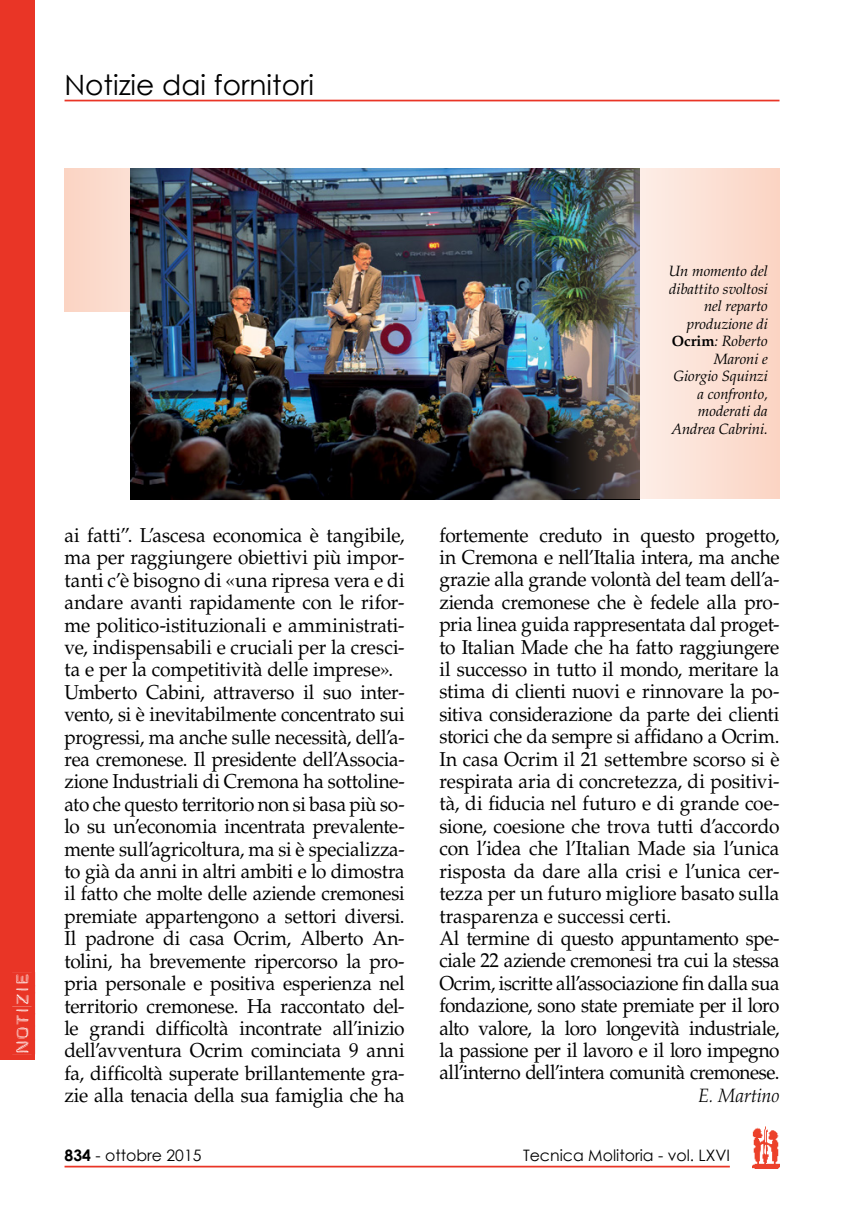
<style>
.page{position:relative;width:854px;height:1211px;background:#fff}
.page>*{position:absolute;margin:0;border:0;box-sizing:border-box;transform-origin:0 0}
.t1{font:35px "Dymo";color:#e93526}
.t2{font:28px "Century Gothic";color:#000}
.t3{font:20.12px/22.4px "Palatino LT Std";letter-spacing:-.015em;color:#000;scale:.95 1}
.t4{font:italic 300 19.25px "Palatino LT Std";letter-spacing:.01em;color:#000;scale:.95 1}
.t5{font:15.75px "Century Gothic";color:#000}
.t6{font:italic 14.88px/17.5px "Palatino LT Std";letter-spacing:-.005em;color:#000;text-align:right}
.s1{font-weight:700;font-style:normal}
.s2{font-weight:700}
</style>
<div class="page">
<hr style="left:64px;top:100px;width:715px;height:1px;background:#e93526">
<hr style="left:64px;top:1165px;width:665px;height:2px;background:#e93526">
<img style="left:752px;top:1126px;width:27px;height:42px">
<div style="left:0;top:0;width:35px;height:1059px;background:#e93526"></div>
<div style="left:12px;top:972px;width:20px;height:82px;background:#fff"></div>
<div style="left:64px;top:169px;width:232px;height:143px;background:#fbdacb"></div>
<img style="left:131px;top:169px;width:416px;height:330px">
<img style="left:547px;top:169px;width:232px;height:330px">
<h2 class="t2" style="left:64px;top:67px;width:251px">Notizie dai fornitori</h2>
<p class="t6" style="left:668px;top:263px;width:101px">Un momento del dibattito svoltosi nel reparto produzione di<br><span class="s1">Ocrim</span>: Roberto<br>Maroni e<br>Giorgio Squinzi a confronto, moderati da<br>Andrea Cabrini.</p>
<h1 class="t1" style="left:4px;top:1054px;width:84px;rotate:-90deg">NOTIZIE</h1>
<p class="t3" style="left:64px;top:524px;width:359px">ai fatti”. L’ascesa economica è tangibile, ma per raggiungere obiettivi più impor&shy;tanti c’è bisogno di «una ripresa vera e di andare avanti rapidamente con le rifor&shy;me politico-istituzionali e amministrati&shy;ve, indispensabili e cruciali per la cresci&shy;ta e per la competitività delle imprese».<br>Umberto Cabini, attraverso il suo inter&shy;vento, si è inevitabilmente concentrato sui progressi, ma anche sulle necessità, dell’a&shy;rea cremonese. Il presidente dell’Associa&shy;zione Industriali di Cremona ha sottoline&shy;ato che questo territorio non si basa più so&shy;lo su un’economia incentrata prevalente&shy;mente sull’agricoltura, ma si è specializza&shy;to già da anni in altri ambiti e lo dimostra il fatto che molte delle aziende cremonesi premiate appartengono a settori diversi.<br>Il padrone di casa Ocrim, Alberto An&shy;tolini, ha brevemente ripercorso la pro&shy;pria personale e positiva esperienza nel territorio cremonese. Ha raccontato del&shy;le grandi difficoltà incontrate all’inizio dell’avventura Ocrim cominciata 9 anni fa, difficoltà superate brillantemente gra&shy;zie alla tenacia della sua famiglia che ha</p>
<p class="t3" style="left:439px;top:524px;width:359px">fortemente creduto in questo progetto, in Cremona e nell’Italia intera, ma anche grazie alla grande volontà del team dell’a&shy;zienda cremonese che è fedele alla pro&shy;pria linea guida rappresentata dal proget&shy;to Italian Made che ha fatto raggiungere il successo in tutto il mondo, meritare la stima di clienti nuovi e rinnovare la po&shy;sitiva considerazione da parte dei clienti storici che da sempre si affidano a Ocrim.<br>In casa Ocrim il 21 settembre scorso si è respirata aria di concretezza, di positivi&shy;tà, di fiducia nel futuro e di grande coe&shy;sione, coesione che trova tutti d’accordo con l’idea che l’Italian Made sia l’unica risposta da dare alla crisi e l’unica cer&shy;tezza per un futuro migliore basato sulla trasparenza e successi certi.<br>Al termine di questo appuntamento spe&shy;ciale 22 aziende cremonesi tra cui la stessa Ocrim, iscritte all’associazione fin dalla sua fondazione, sono state premiate per il loro alto valore, la loro longevità industriale, la passione per il lavoro e il loro impegno all’interno dell’intera comunità cremonese.</p>
<p class="t4" style="left:698px;top:1084px;width:87px">E. Martino</p>
<p class="t5" style="left:64px;top:1145px;width:138px"><span class="s2">834</span> - ottobre 2015</p>
<p class="t5" style="left:523px;top:1145px;width:208px">Tecnica Molitoria - vol. LXVI</p>
</div>
